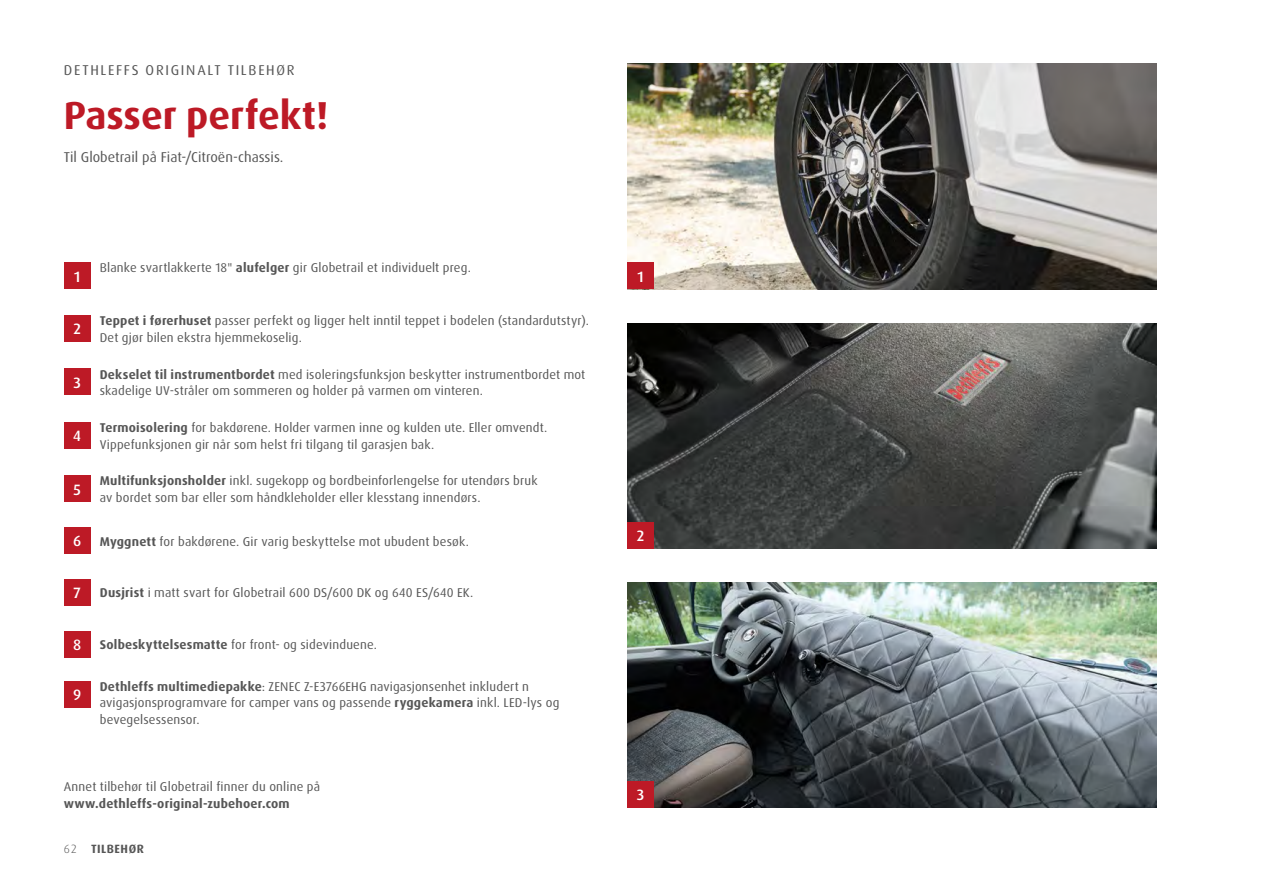
<style>
.page{position:relative;width:1263px;height:893px;background:#fff}
.page>*{position:absolute;margin:0;border:0;box-sizing:border-box;transform-origin:0 0}
.t1{font:700 39px "Dax Pro";color:#bd1a26}
.t2{font:500 15px "Dax Pro";color:#fff}
.t3{font:14.25px "Dax Pro";color:#565656}
.t4{font:14.25px "Dax Pro";letter-spacing:.12em;color:#565656}
.t5{font:12.75px/16.5px "Dax Pro";letter-spacing:.015em;color:#565656}
.t6{font:700 12.75px "Dax Pro";letter-spacing:.015em;color:#565656}
.t7{font:700 12px "Dax Pro";letter-spacing:.04em;color:#565656}
.s1{font-weight:700}
.s2{font-weight:300}
</style>
<div class="page">
<img style="left:627px;top:323px;width:530px;height:226px">
<img style="left:627px;top:583px;width:530px;height:225px">
<img style="left:627px;top:64px;width:530px;height:225px">
<div style="left:627px;top:522px;width:27px;height:27px;background:#bd1a26"></div>
<div style="left:627px;top:781px;width:27px;height:27px;background:#bd1a26"></div>
<div style="left:627px;top:262px;width:27px;height:27px;background:#bd1a26"></div>
<div style="left:64px;top:262px;width:27px;height:27px;background:#bd1a26"></div>
<div style="left:64px;top:422px;width:27px;height:27px;background:#bd1a26"></div>
<div style="left:64px;top:315px;width:27px;height:27px;background:#bd1a26"></div>
<div style="left:64px;top:475px;width:27px;height:27px;background:#bd1a26"></div>
<div style="left:64px;top:527px;width:27px;height:27px;background:#bd1a26"></div>
<div style="left:64px;top:579px;width:27px;height:27px;background:#bd1a26"></div>
<div style="left:64px;top:631px;width:27px;height:27px;background:#bd1a26"></div>
<div style="left:64px;top:681px;width:27px;height:26px;background:#bd1a26"></div>
<div style="left:64px;top:369px;width:27px;height:26px;background:#bd1a26"></div>
<p class="t4" style="left:64px;top:61px;width:232px">DETHLEFFS ORIGINALT TILBEHØR</p>
<h1 class="t1" style="left:64px;top:90px;width:266px">Passer perfekt!</h1>
<p class="t3" style="left:64px;top:148px;width:219px">Til Globetrail på Fiat-/Citroën-chassis.</p>
<p class="t2" style="left:74px;top:267px;width:8px">1</p>
<p class="t2" style="left:73px;top:320px;width:9px">2</p>
<p class="t2" style="left:73px;top:373px;width:9px">3</p>
<p class="t2" style="left:73px;top:426px;width:9px">4</p>
<p class="t2" style="left:73px;top:480px;width:9px">5</p>
<p class="t2" style="left:73px;top:532px;width:10px">6</p>
<p class="t2" style="left:74px;top:583px;width:9px">7</p>
<p class="t2" style="left:73px;top:635px;width:10px">8</p>
<p class="t2" style="left:73px;top:685px;width:10px">9</p>
<p class="t5" style="left:100px;top:260px;width:371px">Blanke svartlakkerte 18" <span class="s1">alufelger</span> gir Globetrail et individuelt preg.</p>
<p class="t5" style="left:100px;top:313px;width:489px"><span class="s1">Teppet i førerhuset</span> passer perfekt og ligger helt inntil teppet i bodelen (standardutstyr).<br>Det gjør bilen ekstra hjemmekoselig.</p>
<p class="t5" style="left:100px;top:366px;width:487px"><span class="s1">Dekselet til instrumentbordet</span> med isoleringsfunksjon beskytter instrumentbordet mot skadelige UV-stråler om sommeren og holder på varmen om vinteren.</p>
<p class="t5" style="left:100px;top:419px;width:447px"><span class="s1">Termoisolering</span> for bakdørene. Holder varmen inne og kulden ute. Eller omvendt.<br>Vippefunksjonen gir når som helst fri tilgang til garasjen bak.</p>
<p class="t5" style="left:100px;top:473px;width:439px"><span class="s1">Multifunksjonsholder</span> inkl. sugekopp og bordbeinforlengelse for utendørs bruk av bordet som bar eller som håndkleholder eller klesstang innendørs.</p>
<p class="t5" style="left:100px;top:533px;width:369px"><span class="s1">Myggnett</span> for bakdørene. Gir varig beskyttelse mot ubudent besøk.</p>
<p class="t5" style="left:100px;top:585px;width:373px"><span class="s1">Dusjrist</span> i matt svart for Globetrail 600 DS/600 DK og 640 ES/640 EK.</p>
<p class="t5" style="left:100px;top:637px;width:277px"><span class="s1">Solbeskyttelsesmatte</span> for front- og sidevinduene.</p>
<p class="t5" style="left:100px;top:678px;width:461px"><span class="s1">Dethleffs multimediepakke</span>: ZENEC Z-E3766EHG navigasjonsenhet inkludert n avigasjonsprogramvare for camper vans og passende <span class="s1">ryggekamera</span> inkl. LED-lys og bevegelsessensor.</p>
<p class="t5" style="left:64px;top:779px;width:258px">Annet tilbehør til Globetrail finner du online på</p>
<p class="t6" style="left:64px;top:795px;width:227px">www.dethleffs-original-zubehoer.com</p>
<p class="t7" style="left:64px;top:841px;width:82px"><span class="s2">62</span> TILBEHØR</p>
<p class="t2" style="left:637px;top:267px;width:8px">1</p>
<p class="t2" style="left:637px;top:526px;width:9px">2</p>
<p class="t2" style="left:637px;top:785px;width:9px">3</p>
</div>
